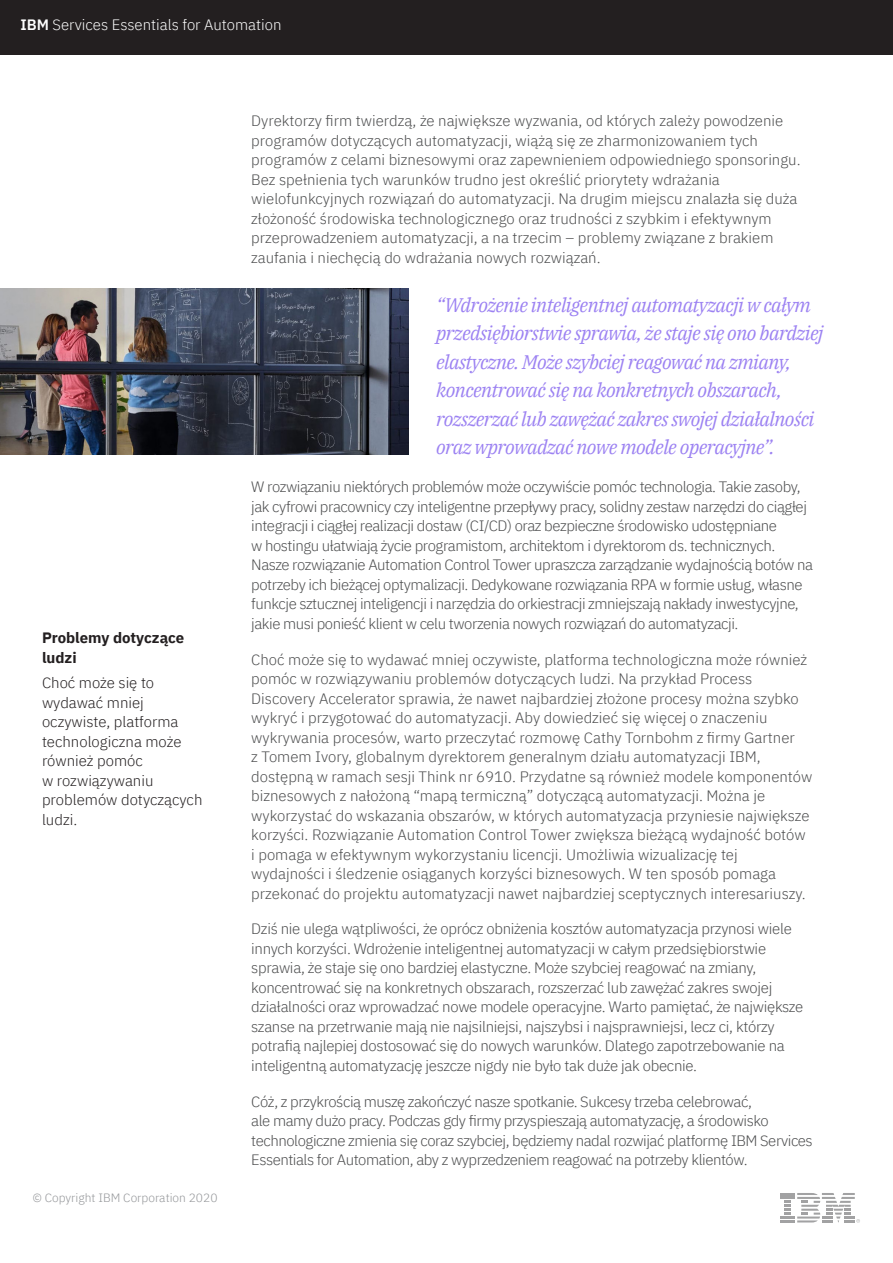
<style>
.page{position:relative;width:893px;height:1263px;background:#fff}
.page>*{position:absolute;margin:0;border:0;box-sizing:border-box;transform-origin:0 0}
.t1{font:italic 19.5px/28.5px "IBM Plex Serif";letter-spacing:-.03em;color:#9c82f2}
.t2{font:300 15px/19.5px "IBM Plex Sans";letter-spacing:-.02em;color:#4b4c4d}
.t3{font:300 15px/19.5px "IBM Plex Sans";color:#4b4c4d}
.t4{font:300 15px/19.5px "IBM Plex Sans";color:#231f20}
.t5{font:300 15px "IBM Plex Sans";color:#fff}
.t6{font:700 15px/19.5px "IBM Plex Sans";color:#231f20}
.t7{font:300 12px "IBM Plex Sans";color:#939598}
.s1{font-weight:600}
</style>
<div class="page">
<div style="left:0;top:0;width:893px;height:54px;background:#231f20"></div>
<img style="left:0;top:289px;width:409px;height:165px">
<svg style="left:781px;top:1193px;width:79px;height:30px"></svg>
<p class="t5" style="left:21px;top:13px;width:263px"><span class="s1">IBM</span> Services Essentials for Automation</p>
<p class="t3" style="left:251px;top:110px;width:551px">Dyrektorzy firm twierdzą, że największe wyzwania, od których zależy powodzenie programów dotyczących automatyzacji, wiążą się ze zharmonizowaniem tych programów z celami biznesowymi oraz zapewnieniem odpowiedniego sponsoringu.<br>Bez spełnienia tych warunków trudno jest określić priorytety wdrażania wielofunkcyjnych rozwiązań do automatyzacji. Na drugim miejscu znalazła się duża złożoność środowiska technologicznego oraz trudności z szybkim i efektywnym przeprowadzeniem automatyzacji, a na trzecim – problemy związane z brakiem zaufania i niechęcią do wdrażania nowych rozwiązań.</p>
<p class="t6" style="left:42px;top:627px;width:144px">Problemy dotyczące ludzi</p>
<p class="t4" style="left:42px;top:672px;width:162px">Choć może się to wydawać mniej oczywiste, platforma technologiczna może również pomóc<br>w rozwiązywaniu problemów dotyczących ludzi.</p>
<p class="t7" style="left:33px;top:1188px;width:186px">© Copyright IBM Corporation 2020</p>
<p class="t1" style="left:436px;top:289px;width:389px">“Wdrożenie inteligentnej automatyzacji w całym przedsiębiorstwie sprawia, że staje się ono bardziej elastyczne. Może szybciej reagować na zmiany, koncentrować się na konkretnych obszarach, rozszerzać lub zawężać zakres swojej działalności oraz wprowadzać nowe modele operacyjne”.</p>
<p class="t2" style="left:251px;top:476px;width:563px">W rozwiązaniu niektórych problemów może oczywiście pomóc technologia. Takie zasoby, jak cyfrowi pracownicy czy inteligentne przepływy pracy, solidny zestaw narzędzi do ciągłej integracji i ciągłej realizacji dostaw (CI/CD) oraz bezpieczne środowisko udostępniane<br>w hostingu ułatwiają życie programistom, architektom i dyrektorom ds. technicznych.<br>Nasze rozwiązanie Automation Control Tower upraszcza zarządzanie wydajnością botów na potrzeby ich bieżącej optymalizacji. Dedykowane rozwiązania RPA w formie usług, własne funkcje sztucznej inteligencji i narzędzia do orkiestracji zmniejszają nakłady inwestycyjne, jakie musi ponieść klient w celu tworzenia nowych rozwiązań do automatyzacji.</p>
<p class="t3" style="left:251px;top:648px;width:563px">Choć może się to wydawać mniej oczywiste, platforma technologiczna może również pomóc w rozwiązywaniu problemów dotyczących ludzi. Na przykład Process Discovery Accelerator sprawia, że nawet najbardziej złożone procesy można szybko wykryć i przygotować do automatyzacji. Aby dowiedzieć się więcej o znaczeniu wykrywania procesów, warto przeczytać rozmowę Cathy Tornbohm z firmy Gartner<br>z Tomem Ivory, globalnym dyrektorem generalnym działu automatyzacji IBM, dostępną w ramach sesji Think nr 6910. Przydatne są również modele komponentów biznesowych z nałożoną “mapą termiczną” dotyczącą automatyzacji. Można je wykorzystać do wskazania obszarów, w których automatyzacja przyniesie największe korzyści. Rozwiązanie Automation Control Tower zwiększa bieżącą wydajność botów i pomaga w efektywnym wykorzystaniu licencji. Umożliwia wizualizację tej wydajności i śledzenie osiąganych korzyści biznesowych. W ten sposób pomaga przekonać do projektu automatyzacji nawet najbardziej sceptycznych interesariuszy.</p>
<p class="t2" style="left:251px;top:918px;width:554px">Dziś nie ulega wątpliwości, że oprócz obniżenia kosztów automatyzacja przynosi wiele innych korzyści. Wdrożenie inteligentnej automatyzacji w całym przedsiębiorstwie sprawia, że staje się ono bardziej elastyczne. Może szybciej reagować na zmiany, koncentrować się na konkretnych obszarach, rozszerzać lub zawężać zakres swojej działalności oraz wprowadzać nowe modele operacyjne. Warto pamiętać, że największe szanse na przetrwanie mają nie najsilniejsi, najszybsi i najsprawniejsi, lecz ci, którzy potrafią najlepiej dostosować się do nowych warunków. Dlatego zapotrzebowanie na inteligentną automatyzację jeszcze nigdy nie było tak duże jak obecnie.</p>
<p class="t2" style="left:251px;top:1090px;width:563px">Cóż, z przykrością muszę zakończyć nasze spotkanie. Sukcesy trzeba celebrować,<br>ale mamy dużo pracy. Podczas gdy firmy przyspieszają automatyzację, a środowisko technologiczne zmienia się coraz szybciej, będziemy nadal rozwijać platformę IBM Services Essentials for Automation, aby z wyprzedzeniem reagować na potrzeby klientów.</p>
</div>
